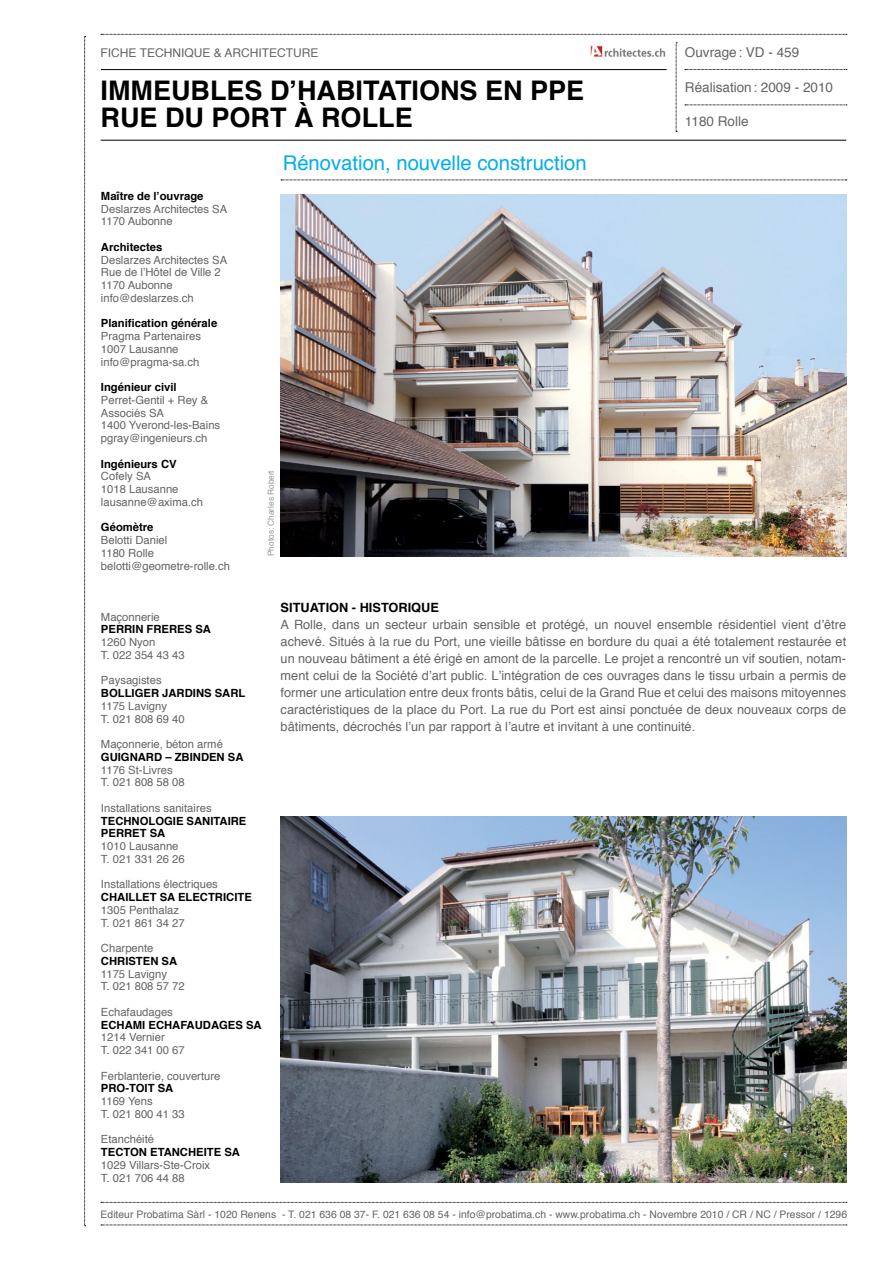
<style>
.page{position:relative;width:893px;height:1263px;background:#fff}
.page>*{position:absolute;margin:0;border:0;box-sizing:border-box;transform-origin:0 0}
.t1{font:700 27px/27px "Helvetica";color:#000}
.t2{font:20.25px "Helvetica";color:#00aeef}
.t3{font:13.5px "Helvetica";color:#636466}
.t4{font:12.75px/17px "Helvetica";color:#636466;text-align:justify}
.t5{font:700 12.75px "Helvetica";color:#000}
.t6{font:12px "Helvetica";color:#636466}
.t7{font:11.25px/12.8px "Helvetica";color:#636466}
.t8{font:700 11.25px/12.8px "Helvetica";color:#000}
.t9{font:10.35px "Helvetica";color:#636466}
.t10{font:8.25px "Helvetica";color:#939598}
</style>
<div class="page">
<img style="left:281px;top:195px;width:565px;height:361px">
<svg style="left:84px;top:36px;width:2px;height:1190px"></svg>
<svg style="left:281px;top:180px;width:566px;height:1px"></svg>
<hr style="left:101px;top:140px;width:745px;height:1px;background:#000">
<svg style="left:685px;top:105px;width:162px;height:1px"></svg>
<hr style="left:101px;top:69px;width:566px;height:1px;background:#000">
<svg style="left:676px;top:43px;width:1px;height:89px"></svg>
<svg style="left:101px;top:34px;width:746px;height:1px"></svg>
<svg style="left:685px;top:69px;width:162px;height:1px"></svg>
<svg style="left:101px;top:1224px;width:746px;height:1px"></svg>
<svg style="left:101px;top:1202px;width:746px;height:1px"></svg>
<img style="left:281px;top:816px;width:565px;height:366px">
<img style="left:590px;top:45px;width:75px;height:12px">
<p class="t6" style="left:101px;top:44px;width:219px">FICHE TECHNIQUE &amp; ARCHITECTURE</p>
<h1 class="t1" style="left:101px;top:78px;width:485px">IMMEUBLES D’HABITATIONS EN PPE<br>RUE DU PORT À ROLLE</h1>
<p class="t8" style="left:101px;top:190px;width:104px">Maître de l’ouvrage</p>
<p class="t7" style="left:101px;top:203px;width:128px">Deslarzes Architectes SA<br>1170 Aubonne</p>
<p class="t8" style="left:101px;top:241px;width:63px">Architectes</p>
<p class="t7" style="left:101px;top:254px;width:128px">Deslarzes Architectes SA<br>Rue de l’Hôtel de Ville 2<br>1170 Aubonne info@deslarzes.ch</p>
<p class="t8" style="left:101px;top:317px;width:118px">Planification générale</p>
<p class="t7" style="left:101px;top:330px;width:102px">Pragma Partenaires<br>1007 Lausanne info@pragma-sa.ch</p>
<p class="t8" style="left:101px;top:381px;width:77px">Ingénieur civil</p>
<p class="t7" style="left:101px;top:394px;width:121px">Perret-Gentil + Rey &amp;<br>Associés SA<br>1400 Yverond-les-Bains pgray@ingenieurs.ch</p>
<p class="t8" style="left:101px;top:457px;width:77px">Ingénieurs CV</p>
<p class="t7" style="left:101px;top:470px;width:104px">Cofely SA<br>1018 Lausanne lausanne@axima.ch</p>
<p class="t8" style="left:101px;top:521px;width:54px">Géomètre</p>
<p class="t7" style="left:101px;top:534px;width:130px">Belotti Daniel<br>1180 Rolle belotti@geometre-rolle.ch</p>
<h2 class="t2" style="left:283px;top:148px;width:305px">Rénovation, nouvelle construction</h2>
<p class="t10" style="left:265px;top:556px;width:87px;rotate:-90deg">Photos: Charles Robert</p>
<p class="t3" style="left:685px;top:42px;width:116px">Ouvrage: VD - 459</p>
<p class="t3" style="left:685px;top:77px;width:150px">Réalisation: 2009 - 2010</p>
<p class="t3" style="left:685px;top:110px;width:65px">1180 Rolle</p>
<p class="t5" style="left:281px;top:598px;width:160px">SITUATION - HISTORIQUE</p>
<p class="t4" style="left:281px;top:617px;width:567px">A Rolle, dans un secteur urbain sensible et protégé, un nouvel ensemble résidentiel vient d’être achevé. Situés à la rue du Port, une vieille bâtisse en bordure du quai a été totalement restaurée et un nouveau bâtiment a été érigé en amont de la parcelle. Le projet a rencontré un vif soutien, notam&shy;ment celui de la Société d’art public. L’intégration de ces ouvrages dans le tissu urbain a permis de former une articulation entre deux fronts bâtis, celui de la Grand Rue et celui des maisons mitoyennes caractéristiques de la place du Port. La rue du Port est ainsi ponctuée de deux nouveaux corps de bâtiments, décrochés l’un par rapport à l’autre et invitant à une continuité.</p>
<p class="t7" style="left:101px;top:611px;width:60px">Maçonnerie</p>
<p class="t8" style="left:101px;top:623px;width:112px">PERRIN FRERES SA</p>
<p class="t7" style="left:101px;top:636px;width:85px">1260 Nyon<br>T. 022 354 43 43</p>
<p class="t7" style="left:101px;top:674px;width:62px">Paysagistes</p>
<p class="t8" style="left:101px;top:687px;width:146px">BOLLIGER JARDINS SARL</p>
<p class="t7" style="left:101px;top:700px;width:85px">1175 Lavigny<br>T. 021 808 69 40</p>
<p class="t7" style="left:101px;top:738px;width:123px">Maçonnerie, béton armé</p>
<p class="t8" style="left:101px;top:751px;width:144px">GUIGNARD – ZBINDEN SA</p>
<p class="t7" style="left:101px;top:764px;width:85px">1176 St-Livres<br>T. 021 808 58 08</p>
<p class="t7" style="left:101px;top:802px;width:112px">Installations sanitaires</p>
<p class="t8" style="left:101px;top:814px;width:147px">TECHNOLOGIE SANITAIRE<br>PERRET SA</p>
<p class="t7" style="left:101px;top:840px;width:85px">1010 Lausanne<br>T. 021 331 26 26</p>
<p class="t7" style="left:101px;top:878px;width:118px">Installations électriques</p>
<p class="t8" style="left:101px;top:891px;width:152px">CHAILLET SA ELECTRICITE</p>
<p class="t7" style="left:101px;top:904px;width:85px">1305 Penthalaz<br>T. 021 861 34 27</p>
<p class="t7" style="left:101px;top:942px;width:54px">Charpente</p>
<p class="t8" style="left:101px;top:955px;width:78px">CHRISTEN SA</p>
<p class="t7" style="left:101px;top:968px;width:85px">1175 Lavigny<br>T. 021 808 57 72</p>
<p class="t7" style="left:101px;top:1006px;width:73px">Echafaudages</p>
<p class="t8" style="left:101px;top:1018px;width:162px">ECHAMI ECHAFAUDAGES SA</p>
<p class="t7" style="left:101px;top:1031px;width:85px">1214 Vernier<br>T. 022 341 00 67</p>
<p class="t7" style="left:101px;top:1069px;width:121px">Ferblanterie, couverture</p>
<p class="t8" style="left:101px;top:1082px;width:74px">PRO-TOIT SA</p>
<p class="t7" style="left:101px;top:1095px;width:85px">1169 Yens<br>T. 021 800 41 33</p>
<p class="t7" style="left:101px;top:1133px;width:55px">Etanchéité</p>
<p class="t8" style="left:101px;top:1146px;width:140px">TECTON ETANCHEITE SA</p>
<p class="t7" style="left:101px;top:1159px;width:111px">1029 Villars-Ste-Croix<br>T. 021 706 44 88</p>
<p class="t9" style="left:101px;top:1207px;width:748px">Editeur Probatima Sàrl - 1020 Renens - T. 021 636 08 37- F. 021 636 08 54 - info@probatima.ch - www.probatima.ch - Novembre 2010 / CR / NC / Pressor / 1296</p>
</div>
